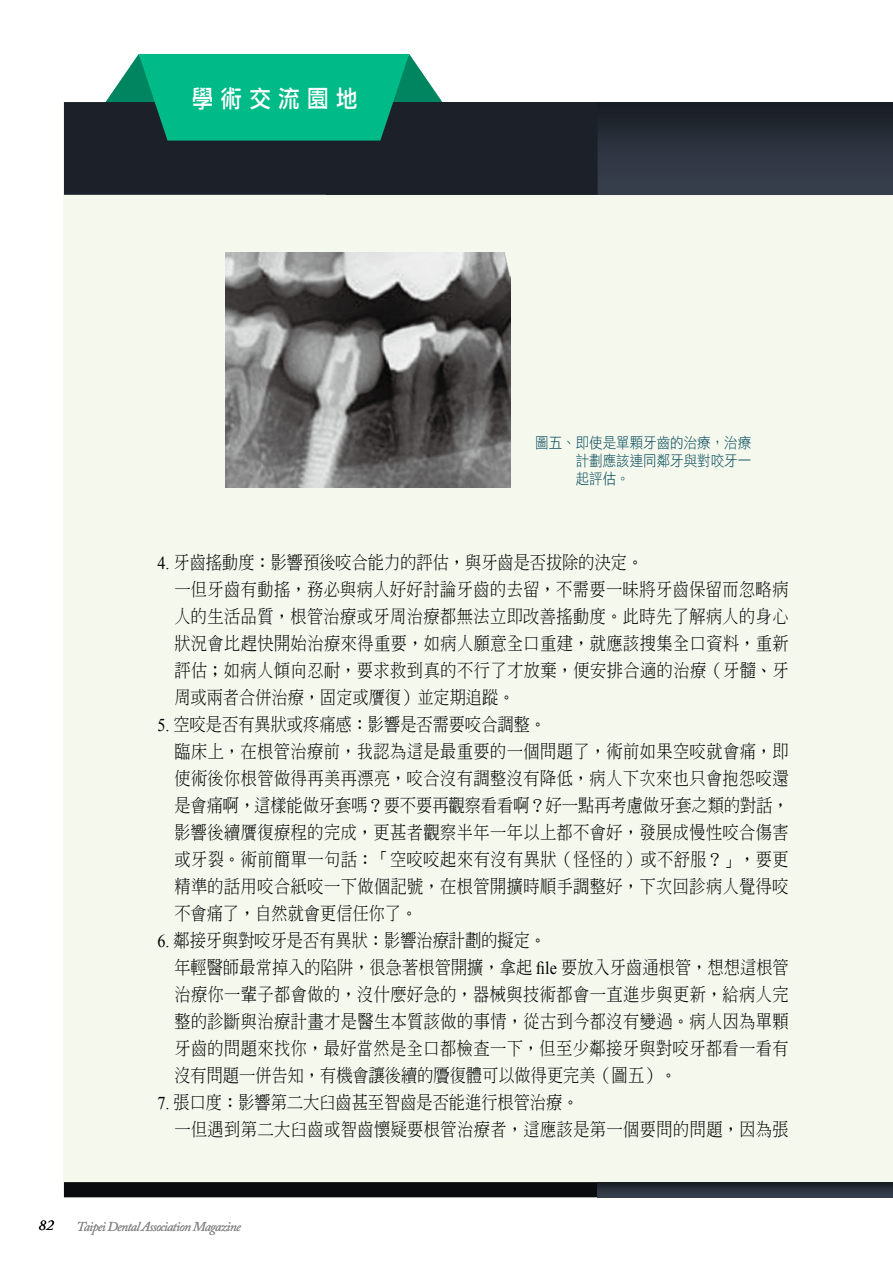
<style>
.page{position:relative;width:893px;height:1263px;background:#fff}
.page>*{position:absolute;margin:0;border:0;box-sizing:border-box;transform-origin:0 0}
.t1{font:24px "DFPG Li Hei Md MP BF";color:#fff;scale:.9 1}
.t2{font:300 18px/27px "Adobe Ming Std";letter-spacing:.025em;color:#000;scale:.9 1}
.t3{font:15px/18px "DF Hei Std W3";color:#004657;text-align:justify;scale:.9 1}
.t4{font:italic 15px "Adobe Garamond Pro";color:#000}
.t5{font:italic 13.5px "Adobe Caslon Pro";letter-spacing:-.05em;color:#898989}
.s1{font-family:"Times New Roman";font-weight:400}
.s2{font-family:"DF Ming Std W5";font-weight:400}
</style>
<div class="page">
<div style="left:64px;top:102px;width:829px;height:1095px;background:#f4f8ed"></div>
<div style="left:64px;top:1182px;width:534px;height:15px;background:#090b0e"></div>
<img style="left:598px;top:1182px;width:295px;height:15px">
<svg style="left:64px;top:102px;width:829px;height:93px;background:#222731"></svg>
<svg style="left:98px;top:54px;width:352px;height:87px;background:#17a17d"></svg>
<img style="left:225px;top:252px;width:285px;height:236px">
<h1 class="t1" style="left:192px;top:87px;width:185px">學 術 交 流 園 地</h1>
<p class="t3" style="left:576px;top:433px;width:196px;text-indent:-40px">圖五、即使是單顆牙齒的治療，治療計劃應該連同鄰牙與對咬牙一起評估。</p>
<p class="t2" style="left:174px;top:548px;width:684px;text-indent:-17px"><span class="s1">4.</span> 牙齒搖動度<span class="s2">：</span>影響預後咬合能力的評估<span class="s2">，</span>與牙齒是否拔除的決定<span class="s2">。<br></span>一但牙齒有動搖<span class="s2">，</span>務必與病人好好討論牙齒的去留<span class="s2">，</span>不需要一昧將牙齒保留而忽略病人的生活品質<span class="s2">，</span>根管治療或牙周治療都無法立即改善搖動度<span class="s2">。</span>此時先了解病人的身心狀況會比趕快開始治療來得重要<span class="s2">，</span>如病人願意全口重建<span class="s2">，</span>就應該搜集全口資料<span class="s2">，</span>重新評估<span class="s2">；</span>如病人傾向忍耐<span class="s2">，</span>要求救到真的不行了才放棄<span class="s2">，</span>便安排合適的治療<span class="s2">（</span>牙髓<span class="s2">、</span>牙周或兩者合併治療<span class="s2">，</span>固定或贋復<span class="s2">）</span>並定期追蹤<span class="s2">。</span></p>
<p class="t2" style="left:174px;top:710px;width:684px;text-indent:-17px"><span class="s1">5.</span> 空咬是否有異狀或疼痛感<span class="s2">：</span>影響是否需要咬合調整<span class="s2">。<br></span>臨床上<span class="s2">，</span>在根管治療前<span class="s2">，</span>我認為這是最重要的一個問題了<span class="s2">，</span>術前如果空咬就會痛<span class="s2">，</span>即使術後你根管做得再美再漂亮<span class="s2">，</span>咬合沒有調整沒有降低<span class="s2">，</span>病人下次來也只會抱怨咬還是會痛啊<span class="s2">，</span>這樣能做牙套嗎<span class="s2">？</span>要不要再觀察看看啊<span class="s2">？</span>好一點再考慮做牙套之類的對話<span class="s2">，</span>影響後續贋復療程的完成<span class="s2">，</span>更甚者觀察半年一年以上都不會好<span class="s2">，</span>發展成慢性咬合傷害或牙裂<span class="s2">。</span>術前簡單一句話<span class="s2">：「</span>空咬咬起來有沒有異狀<span class="s2">（</span>怪怪的<span class="s2">）</span>或不舒服<span class="s2">？」，</span>要更精準的話用咬合紙咬一下做個記號<span class="s2">，</span>在根管開擴時順手調整好<span class="s2">，</span>下次回診病人覺得咬不會痛了<span class="s2">，</span>自然就會更信任你了<span class="s2">。</span></p>
<p class="t2" style="left:174px;top:926px;width:684px;text-indent:-17px"><span class="s1">6.</span> 鄰接牙與對咬牙是否有異狀<span class="s2">：</span>影響治療計劃的擬定<span class="s2">。<br></span>年輕醫師最常掉入的陷阱<span class="s2">，</span>很急著根管開擴<span class="s2">，</span>拿起 <span class="s1">file</span> 要放入牙齒通根管<span class="s2">，</span>想想這根管治療你一輩子都會做的<span class="s2">，</span>沒什麼好急的<span class="s2">，</span>器械與技術都會一直進步與更新<span class="s2">，</span>給病人完整的診斷與治療計畫才是醫生本質該做的事情<span class="s2">，</span>從古到今都沒有變過<span class="s2">。</span>病人因為單顆牙齒的問題來找你<span class="s2">，</span>最好當然是全口都檢查一下<span class="s2">，</span>但至少鄰接牙與對咬牙都看一看有沒有問題一併告知<span class="s2">，</span>有機會讓後續的贗復體可以做得更完美<span class="s2">（</span>圖五<span class="s2">）。</span></p>
<p class="t2" style="left:174px;top:1088px;width:684px;text-indent:-17px"><span class="s1">7.</span> 張口度<span class="s2">：</span>影響第二大臼齒甚至智齒是否能進行根管治療<span class="s2">。<br></span>一但遇到第二大臼齒或智齒懷疑要根管治療者<span class="s2">，</span>這應該是第一個要問的問題<span class="s2">，</span>因為張</p>
<p class="t4" style="left:39px;top:1217px;width:16px">82</p>
<p class="t5" style="left:77px;top:1219px;width:166px">Taipei Dental Association Magazine</p>
</div>
